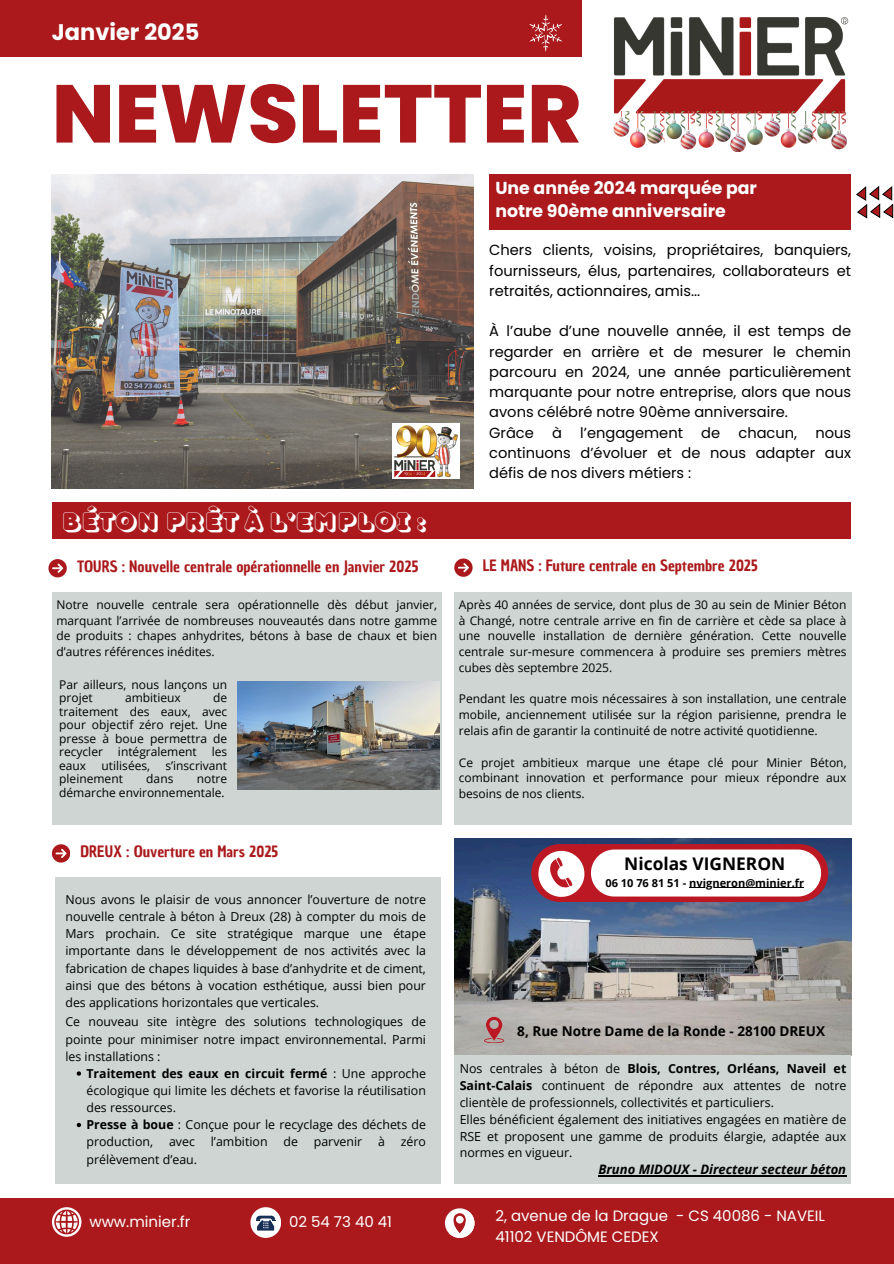
<style>
.page{position:relative;width:894px;height:1264px;background:#fff}
.page>*{position:absolute;margin:0;border:0;box-sizing:border-box;transform-origin:0 0}
.t1{font:800 81.9px "Poppins";color:#ab191c}
.t2{font:25.5px "TT Milks Casual Outline Shadow";color:#fff}
.t3{font:700 22.5px "Poppins";color:#fff}
.t4{font:700 17.4px "Open Sans";color:#000}
.t5{font:700 17.25px/23.7px "Poppins";color:#fff}
.t6{font:15.3px "Chau Philomene One";color:#ab191c}
.t7{font:15px/20.2px "Poppins";color:#fff}
.t8{font:14.55px/20.2px "Poppins";color:#000;text-align:justify}
.t9{font:700 13.5px "Open Sans";color:#000}
.t10{font:italic 700 13.05px "Open Sans";color:#000}
.t11{font:12.45px/16.8px "Open Sans";color:#000;text-align:justify}
.t12{font:12.3px/17.1px "Open Sans";color:#000;text-align:justify}
.t13{font:12px/15.8px "Open Sans";color:#000;text-align:justify}
.t14{font:700 11.1px "Open Sans";color:#000}
.s1{font-weight:700}
</style>
<div class="page">
<img style="left:52px;top:174px;width:422px;height:314px">
<div style="left:55px;top:877px;width:385px;height:306px;background:#ced5d3"></div>
<div style="left:489px;top:174px;width:361px;height:56px;background:#ab191c"></div>
<div style="left:0;top:0;width:581px;height:57px;background:#ab191c"></div>
<div style="left:0;top:1198px;width:893px;height:65px;background:#ab191c"></div>
<svg style="left:52px;top:1207px;width:29px;height:29px"></svg>
<svg style="left:445px;top:1208px;width:29px;height:29px"></svg>
<svg style="left:856px;top:187px;width:36px;height:31px"></svg>
<img style="left:581px;top:0;width:268px;height:152px">
<svg style="left:250px;top:1207px;width:31px;height:30px"></svg>
<svg style="left:529px;top:15px;width:33px;height:36px"></svg>
<img style="left:392px;top:423px;width:67px;height:55px">
<svg style="left:52px;top:844px;width:18px;height:18px"></svg>
<div style="left:454px;top:592px;width:396px;height:232px;background:#ced5d3"></div>
<svg style="left:454px;top:558px;width:18px;height:18px"></svg>
<svg style="left:48px;top:559px;width:18px;height:18px"></svg>
<div style="left:52px;top:592px;width:389px;height:232px;background:#ced5d3"></div>
<img style="left:238px;top:682px;width:201px;height:107px">
<img style="left:454px;top:838px;width:396px;height:217px">
<div style="left:454px;top:1055px;width:396px;height:128px;background:#ced5d3"></div>
<svg style="left:531px;top:844px;width:297px;height:57px"></svg>
<svg style="left:484px;top:1016px;width:20px;height:26px"></svg>
<div style="left:52px;top:502px;width:798px;height:36px;background:#ab191c"></div>
<img style="left:612px;top:112px;width:234px;height:39px">
<hr style="left:689px;top:887px;width:115px;height:1px;background:#000">
<svg style="left:77px;top:1071px;width:4px;height:4px"></svg>
<svg style="left:77px;top:1122px;width:4px;height:5px"></svg>
<hr style="left:598px;top:1174px;width:248px;height:2px;background:#000">
<h6 class="t3" style="left:52px;top:17px;width:149px">Janvier 2025</h6>
<p class="t1" style="left:52px;top:57px;width:531px">NEWSLETTER</p>
<p class="t5" style="left:495px;top:176px;width:263px">Une année 2024 marquée par notre 90ème anniversaire</p>
<h5 class="t2" style="left:61px;top:507px;width:365px">BÉTON PRÊT À L’EMPLOI :</h5>
<p class="t8" style="left:489px;top:240px;width:363px">Chers clients, voisins, propriétaires, banquiers, fournisseurs, élus, partenaires, collaborateurs et retraités, actionnaires, amis...</p>
<p class="t8" style="left:489px;top:321px;width:363px;text-align:left">À l’aube d’une nouvelle année, il est temps de regarder en arrière et de mesurer le chemin parcouru en 2024, une année particulièrement marquante pour notre entreprise, alors que nous avons célébré notre 90ème anniversaire.<br>Grâce à l’engagement de chacun, nous continuons d’évoluer et de nous adapter aux défis de nos divers métiers :</p>
<h5 class="t6" style="left:77px;top:556px;width:343px">TOURS : Nouvelle centrale opérationnelle en Janvier 2025</h5>
<h5 class="t6" style="left:482px;top:555px;width:276px">LE MANS : Future centrale en Septembre 2025</h5>
<h2 class="t13" style="left:56px;top:596px;width:382px">Notre nouvelle centrale sera opérationnelle dès début janvier, marquant l’arrivée de nombreuses nouveautés dans notre gamme de produits : chapes anhydrites, bétons à base de chaux et bien d’autres références inédites.</h2>
<p class="t13" style="left:458px;top:596px;width:389px">Après 40 années de service, dont plus de 30 au sein de Minier Béton à Changé, notre centrale arrive en fin de carrière et cède sa place à une nouvelle installation de dernière génération. Cette nouvelle centrale sur-mesure commencera à produire ses premiers mètres cubes dès septembre 2025.</p>
<p class="t13" style="left:458px;top:691px;width:389px">Pendant les quatre mois nécessaires à son installation, une centrale mobile, anciennement utilisée sur la région parisienne, prendra le relais afin de garantir la continuité de notre activité quotidienne.</p>
<h4 class="t13" style="left:458px;top:754px;width:389px">Ce projet ambitieux marque une étape clé pour Minier Béton, combinant innovation et performance pour mieux répondre aux besoins de nos clients.</h4>
<p class="t13" style="left:59px;top:677px;width:169px;line-height:13.5px">Par ailleurs, nous lançons un projet</p>
<p class="t13" style="left:59px;top:691px;width:169px;line-height:13.5px;text-indent:154px">de traitement des eaux, avec pour objectif zéro rejet. Une presse à boue permettra de recycler intégralement les eaux</p>
<p class="t13" style="left:125px;top:689px;width:57px">ambitieux</p>
<p class="t13" style="left:101px;top:757px;width:50px">utilisées,</p>
<p class="t13" style="left:165px;top:757px;width:63px">s’inscrivant</p>
<p class="t13" style="left:59px;top:770px;width:65px">pleinement</p>
<p class="t13" style="left:146px;top:770px;width:29px">dans</p>
<p class="t13" style="left:59px;top:772px;width:169px;line-height:13.5px;text-align:right">notre<br>démarche environnementale.</p>
<h1 class="t6" style="left:80px;top:841px;width:199px">DREUX : Ouverture en Mars 2025</h1>
<p class="t12" style="left:65px;top:890px;width:362px">Nous avons le plaisir de vous annoncer l’ouverture de notre nouvelle centrale à béton à Dreux (28) à compter du mois de Mars prochain. Ce site stratégique marque une étape importante dans le développement de nos activités avec la fabrication de chapes liquides à base d’anhydrite et de ciment, ainsi que des bétons à vocation esthétique, aussi bien pour des applications horizontales que verticales.</p>
<p class="t12" style="left:65px;top:1013px;width:362px">Ce nouveau site intègre des solutions technologiques de pointe pour minimiser notre impact environnemental. Parmi les installations :</p>
<p class="t12" style="left:86px;top:1064px;width:341px"><span class="s1">Traitement des eaux en circuit fermé</span> : Une approche écologique qui limite les déchets et favorise la réutilisation des ressources.</p>
<p class="t12" style="left:86px;top:1115px;width:341px"><span class="s1">Presse à boue</span> : Conçue pour le recyclage des déchets de production,</p>
<p class="t12" style="left:169px;top:1133px;width:27px">avec</p>
<p class="t12" style="left:211px;top:1133px;width:58px">l’ambition</p>
<p class="t12" style="left:283px;top:1133px;width:16px">de</p>
<p class="t12" style="left:314px;top:1133px;width:50px">parvenir</p>
<p class="t12" style="left:378px;top:1133px;width:8px">à</p>
<p class="t12" style="left:400px;top:1133px;width:27px">zéro</p>
<p class="t12" style="left:86px;top:1150px;width:112px">prélèvement d’eau.</p>
<p class="t7" style="left:89px;top:1211px;width:103px">www.minier.fr</p>
<p class="t7" style="left:289px;top:1211px;width:104px">02 54 73 40 41</p>
<p class="t4" style="left:624px;top:851px;width:162px">Nicolas VIGNERON</p>
<p class="t14" style="left:605px;top:874px;width:200px">06 10 76 81 51 - nvigneron@minier.fr</p>
<h5 class="t9" style="left:517px;top:1021px;width:309px">8, Rue Notre Dame de la Ronde - 28100 DREUX</h5>
<h5 class="t11" style="left:459px;top:1060px;width:388px">Nos centrales à béton de <span class="s1">Blois, Contres, Orléans, Naveil et Saint-Calais</span> continuent de répondre aux attentes de notre clientèle de professionnels, collectivités et particuliers.</h5>
<p class="t11" style="left:459px;top:1110px;width:388px">Elles bénéficient également des initiatives engagées en matière de RSE et proposent une gamme de produits élargie, adaptée aux normes en vigueur.</p>
<p class="t10" style="left:598px;top:1159px;width:249px">Bruno MIDOUX - Directeur secteur béton</p>
<p class="t7" style="left:495px;top:1205px;width:331px">2, avenue de la Drague - CS 40086 - NAVEIL<br>41102 VENDÔME CEDEX</p>
</div>
